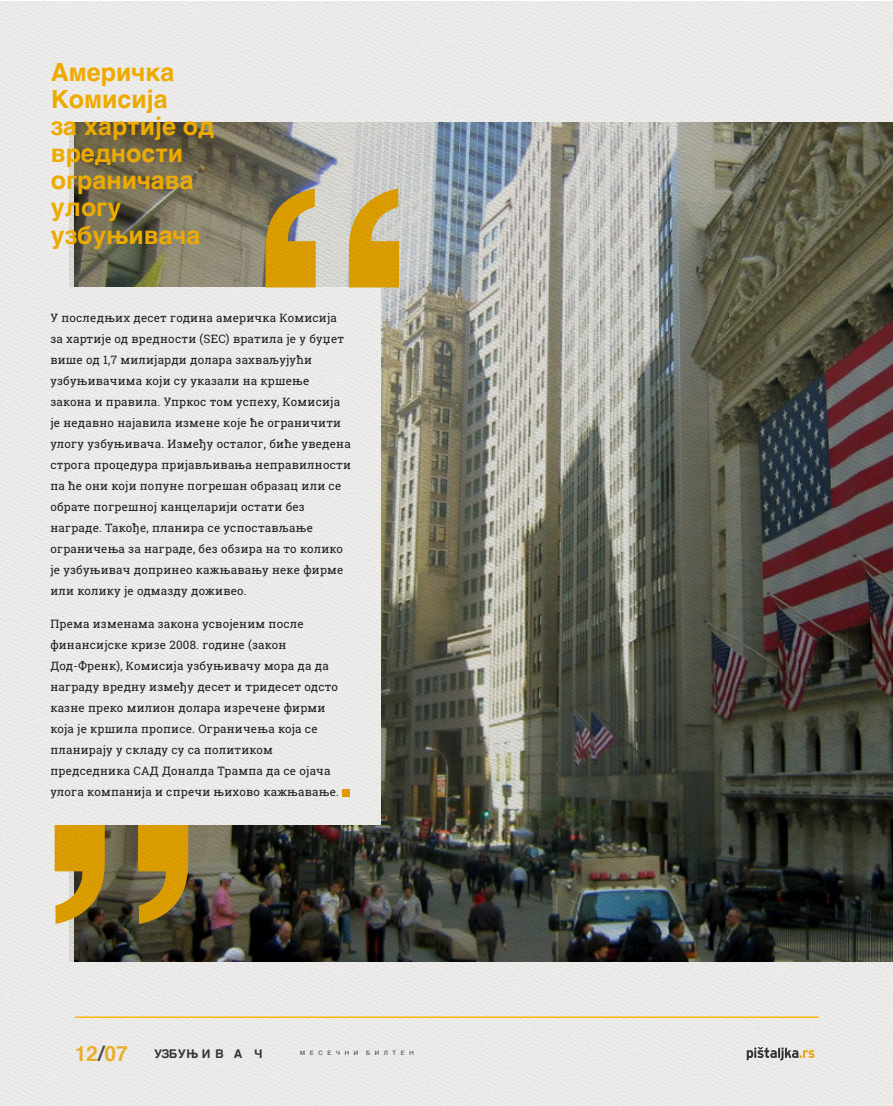
<style>
.page{position:relative;width:893px;height:1106px;background:#fff}
.page>*{position:absolute;margin:0;border:0;box-sizing:border-box;transform-origin:0 0}
.t1{font:700 25.05px/27.2px "Helvetica";color:#edaa00}
.t2{font:700 21px "Helvetica";color:#fdb515}
.t3{font:700 12px "Helvetica";letter-spacing:-.01em;color:#231f20}
.t4{font:11.55px/21px "Roboto Slab";letter-spacing:.02em;color:#231f20}
.t5{font:6px "Helvetica";color:#231f20}
.s1{color:#414042}
</style>
<div class="page">
<div style="left:0;top:2px;width:893px;height:1104px;background:#ebeae8"></div>
<img style="left:75px;top:122px;width:818px;height:839px">
<div style="left:66px;top:287px;width:315px;height:538px;background:#ebeae8"></div>
<svg style="left:266px;top:188px;width:133px;height:99px;background:#cfae5a"></svg>
<svg style="left:55px;top:825px;width:133px;height:99px;background:#a27f24"></svg>
<svg style="left:747px;top:1047px;width:67px;height:13px"></svg>
<hr style="left:75px;top:1016px;width:744px;height:2px;background:#fdb515">
<div style="left:342px;top:789px;width:8px;height:8px;background:#da9c00"></div>
<h1 class="t1" style="left:51px;top:58px;width:165px">Америчка<br>Комисија<br>за хартије од вредности ограничава улогу узбуњивача</h1>
<p class="t4" style="left:50px;top:307px;width:302px">У последњих десет година америчка Комисија за хартије од вредности (SEC) вратила је у буџет више од 1,7 милијарди долара захваљујући узбуњивачима који су указали на кршење закона и правила. Упркос том успеху, Комисија је недавно најавила измене које ће ограничити улогу узбуњивача. Између осталог, биће уведена строга процедура пријављивања неправилности па ће они који попуне погрешан образац или се обрате погрешној канцеларији остати без награде. Такође, планира се успостављање ограничења за награде, без обзира на то колико је узбуњивач допринео кажњавању неке фирме или колику је одмазду доживео.</p>
<p class="t4" style="left:50px;top:613px;width:290px">Према изменама закона усвојеним после финансијске кризе 2008. године (закон Дод-Френк), Комисија узбуњивачу мора да да награду вредну између десет и тридесет одсто казне преко милион долара изречене фирми која је кршила прописе. Ограничења која се планирају у складу су са политиком председника САД Доналда Трампа да се ојача улога компанија и спречи њихово кажњавање.</p>
<h2 class="t2" style="left:74px;top:1036px;width:55px">12<span class="s1">/</span>07</h2>
<p class="t3" style="left:154px;top:1044px;width:110px">УЗБУЊ И В А Ч</p>
<p class="t5" style="left:300px;top:1048px;width:59px">М Е С Е Ч Н И</p>
<p class="t5" style="left:366px;top:1048px;width:49px">Б И Л Т Е Н</p>
</div>
